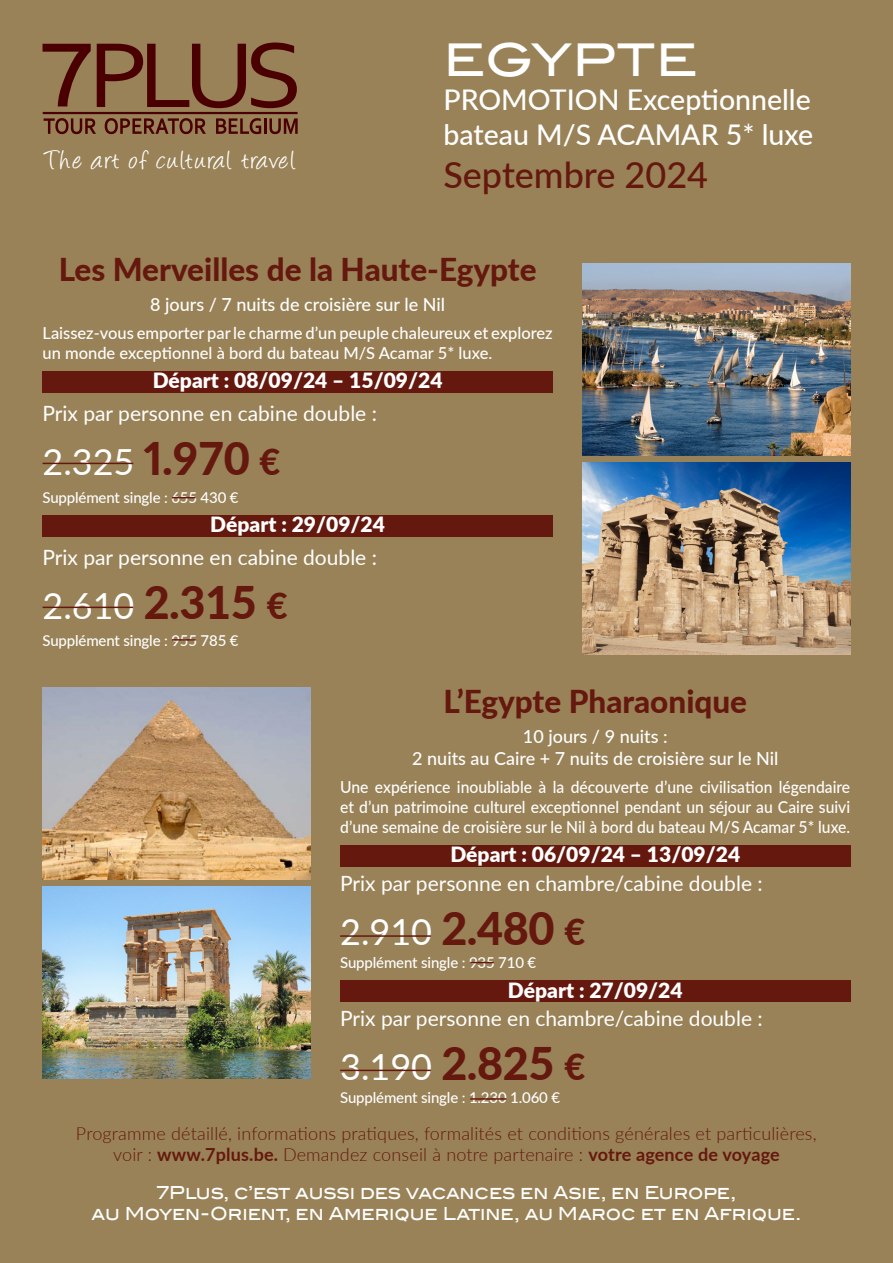
<style>
.page{position:relative;width:893px;height:1263px;background:#998257}
.page>*{position:absolute;margin:0;border:0;box-sizing:border-box;transform-origin:0 0}
.t1{font:45px "Blair ITC Std";letter-spacing:.005em;color:#fff}
.t2{font:36px "Lato";color:#fff}
.t3{font:500 36px "Lato";color:#65180e}
.t4{font:800 31.5px "Lato";color:#65180e}
.t5{font:30px "Angelina";letter-spacing:.085em;color:#fff}
.t6{font:500 28.5px/34.2px "Lato";color:#fff}
.t7{font:21px "Lato";color:#fff}
.t8{font:900 21px "Lato";color:#fff}
.t9{font:300 18px/21px "Lato";letter-spacing:.01em;color:#65180e;text-align:center}
.t10{font:18px/21.6px "Blair ITC Std";color:#fff;text-align:center;scale:.9 1}
.t11{font:500 18px/21.6px "Lato";color:#fff;text-align:center}
.t12{font:500 16.5px/19.8px "Lato";color:#fff;text-align:justify;scale:.95 1}
.t13{font:500 16.5px/19.8px "Lato";color:#fff}
.t14{font:500 15px "Lato";letter-spacing:-.01em;color:#fff}
.s1{font-weight:800;font-size:45px;color:#65180e}
.s2{font-weight:800;color:#65180e}
.s3{font-weight:700}
</style>
<div class="page">
<img style="left:583px;top:264px;width:267px;height:191px">
<img style="left:43px;top:688px;width:267px;height:191px">
<img style="left:583px;top:463px;width:267px;height:191px">
<img style="left:43px;top:887px;width:267px;height:191px">
<svg style="left:97px;top:43px;width:200px;height:65px"></svg>
<svg style="left:43px;top:44px;width:48px;height:62px"></svg>
<hr style="left:43px;top:112px;width:255px;height:2px;background:#4a0000">
<svg style="left:44px;top:118px;width:52px;height:16px"></svg>
<svg style="left:105px;top:118px;width:101px;height:16px"></svg>
<svg style="left:216px;top:118px;width:82px;height:16px"></svg>
<div style="left:43px;top:371px;width:510px;height:21px;background:#65180e"></div>
<div style="left:43px;top:515px;width:510px;height:21px;background:#65180e"></div>
<div style="left:340px;top:845px;width:510px;height:21px;background:#65180e"></div>
<div style="left:340px;top:981px;width:510px;height:21px;background:#65180e"></div>
<hr style="left:43px;top:463px;width:90px;height:1px;background:#65180e">
<hr style="left:43px;top:607px;width:90px;height:1px;background:#65180e">
<svg style="left:172px;top:497px;width:24px;height:1px"></svg>
<hr style="left:172px;top:639px;width:24px;height:2px;background:#65180e">
<hr style="left:340px;top:935px;width:91px;height:2px;background:#65180e">
<hr style="left:340px;top:1070px;width:91px;height:1px;background:#65180e">
<svg style="left:470px;top:962px;width:24px;height:1px"></svg>
<hr style="left:470px;top:1098px;width:37px;height:2px;background:#65180e">
<p class="t5" style="left:45px;top:147px;width:252px">The art of cultural travel</p>
<p class="t1" style="left:443px;top:33px;width:256px">EGYPTE</p>
<p class="t6" style="left:443px;top:82px;width:371px">PROMOTION Exceptionnelle bateau M/S ACAMAR 5* luxe</p>
<p class="t3" style="left:443px;top:149px;width:266px">Septembre 2024</p>
<p class="t4" style="left:59px;top:246px;width:479px">Les Merveilles de la Haute-Egypte</p>
<p class="t11" style="left:150px;top:292px;width:296px">8 jours / 7 nuits de croisière sur le Nil</p>
<p class="t13" style="left:43px;top:322px;width:512px">Laissez-vous emporter par le charme d’un peuple chaleureux et explorez un monde exceptionnel à bord du bateau M/S Acamar 5* luxe.</p>
<p class="t8" style="left:153px;top:365px;width:291px">Départ : 08/09/24 – 15/09/24</p>
<p class="t7" style="left:43px;top:398px;width:336px">Prix par personne en cabine double :</p>
<p class="t2" style="left:43px;top:436px;width:239px">2.325 <span class="s1">1.970</span> <span class="s2">€</span></p>
<p class="t14" style="left:43px;top:486px;width:198px">Supplément single : 655 430 €</p>
<p class="t8" style="left:210px;top:508px;width:176px">Départ : 29/09/24</p>
<p class="t7" style="left:43px;top:542px;width:336px">Prix par personne en cabine double :</p>
<p class="t2" style="left:43px;top:580px;width:247px">2.610 <span class="s1">2.315</span> <span class="s2">€</span></p>
<p class="t14" style="left:43px;top:630px;width:198px">Supplément single : 955 785 €</p>
<p class="t4" style="left:443px;top:678px;width:305px">L’Egypte Pharaonique</p>
<p class="t11" style="left:412px;top:725px;width:368px">10 jours / 9 nuits :<br>2 nuits au Caire + 7 nuits de croisière sur le Nil</p>
<p class="t12" style="left:340px;top:777px;width:538px">Une expérience inoubliable à la découverte d’une civilisation légendaire et d’un patrimoine culturel exceptionnel pendant un séjour au Caire suivi d’une semaine de croisière sur le Nil à bord du bateau M/S Acamar 5* luxe.</p>
<p class="t8" style="left:450px;top:839px;width:291px">Départ : 06/09/24 – 13/09/24</p>
<p class="t7" style="left:340px;top:868px;width:424px">Prix par personne en chambre/cabine double :</p>
<p class="t2" style="left:340px;top:906px;width:247px">2.910 <span class="s1">2.480</span> <span class="s2">€</span></p>
<p class="t14" style="left:340px;top:952px;width:198px">Supplément single : 935 710 €</p>
<p class="t8" style="left:508px;top:974px;width:176px">Départ : 27/09/24</p>
<p class="t7" style="left:340px;top:1003px;width:424px">Prix par personne en chambre/cabine double :</p>
<p class="t2" style="left:340px;top:1041px;width:247px">3.190 <span class="s1">2.825</span> <span class="s2">€</span></p>
<p class="t14" style="left:340px;top:1087px;width:221px">Supplément single : 1.230 1.060 €</p>
<p class="t9" style="left:76px;top:1122px;width:742px">Programme détaillé, informations pratiques, formalités et conditions générales et particulières, voir : <span class="s3">www.7plus.be.</span> Demandez conseil à notre partenaire : <span class="s3">votre agence de voyage</span></p>
<p class="t10" style="left:92px;top:1181px;width:790px">7Plus, c’est aussi des vacances en Asie, en Europe,<br>au Moyen-Orient, en Amerique Latine, au Maroc et en Afrique.</p>
</div>
